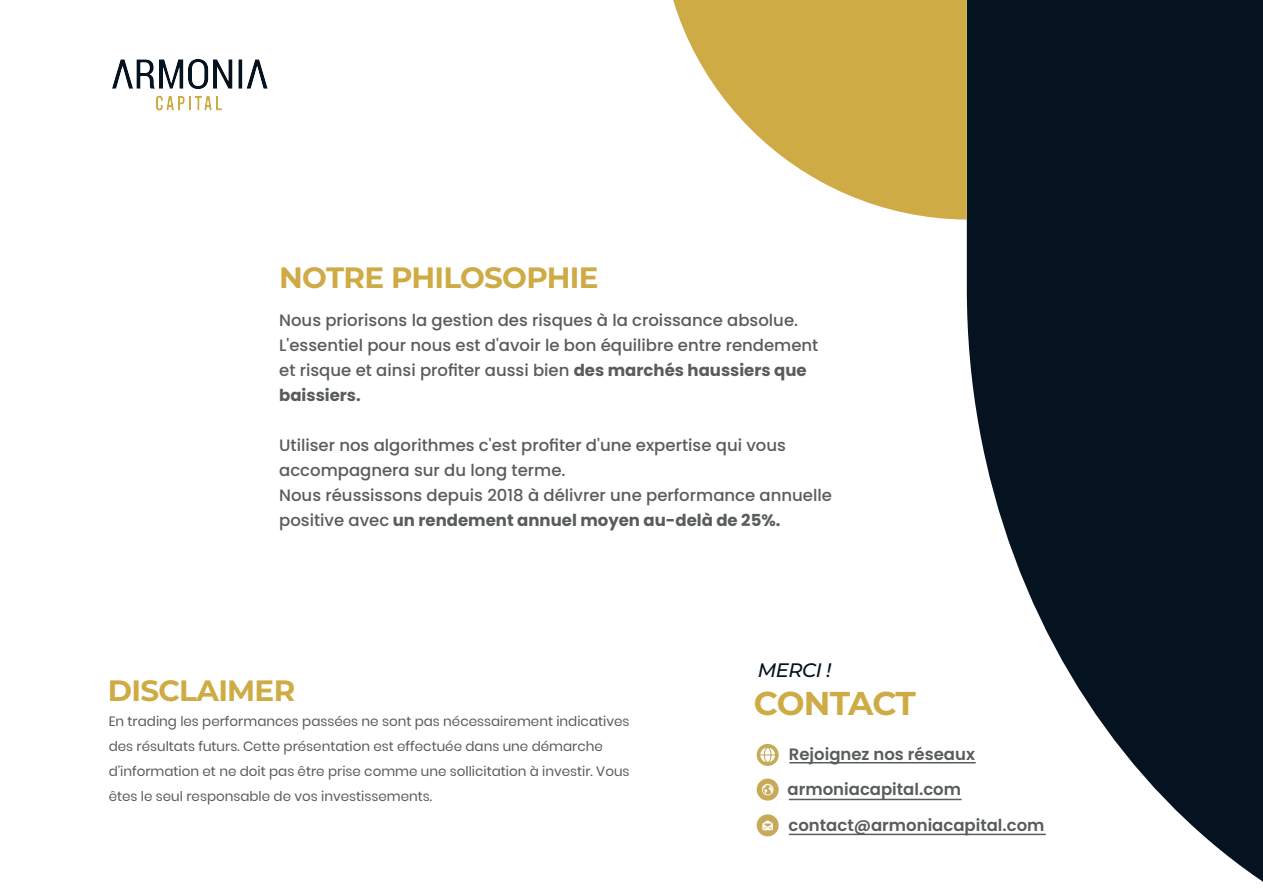
<style>
.page{position:relative;width:1263px;height:893px;background:#fff}
.page>*{position:absolute;margin:0;border:0;box-sizing:border-box;transform-origin:0 0}
.t1{font:700 33px "Montserrat";letter-spacing:-.035em;color:#ceab44}
.t2{font:700 29.4px "Montserrat";letter-spacing:-.025em;color:#ceab44}
.t3{font:italic 500 19.5px "Montserrat";letter-spacing:-.025em;color:#05121f}
.t4{font:500 16.5px/24.9px "Poppins";color:#585c5b}
.t5{font:600 16.5px "Poppins";color:#585c5b}
.t6{font:13.5px/24.9px "Poppins";color:#585c5b}
.s1{font-weight:700}
</style>
<div class="page">
<svg style="left:967px;top:0;width:296px;height:882px;fill:#05121f"></svg>
<svg style="left:673px;top:0;width:294px;height:220px;fill:#ceab44"></svg>
<svg style="left:757px;top:778px;width:22px;height:23px"></svg>
<svg style="left:757px;top:814px;width:22px;height:23px"></svg>
<hr style="left:789px;top:799px;width:172px;height:1px;background:#585c5b">
<hr style="left:789px;top:834px;width:257px;height:1px;background:#585c5b">
<div style="left:757px;top:744px;width:22px;height:22px;background:#c7aa57;border-radius:50%"></div>
<svg style="left:760px;top:748px;width:15px;height:14px"></svg>
<img style="left:112px;top:59px;width:156px;height:52px">
<hr style="left:789px;top:762px;width:187px;height:1px;background:#585c5b">
<h2 class="t2" style="left:279px;top:256px;width:321px">NOTRE PHILOSOPHIE</h2>
<p class="t4" style="left:279px;top:308px;width:541px">Nous priorisons la gestion des risques à la croissance absolue.<br>L'essentiel pour nous est d'avoir le bon équilibre entre rendement et risque et ainsi profiter aussi bien <span class="s1">des marchés haussiers que baissiers.</span></p>
<p class="t4" style="left:279px;top:433px;width:554px">Utiliser nos algorithmes c'est profiter d'une expertise qui vous accompagnera sur du long terme.<br>Nous réussissons depuis 2018 à délivrer une performance annuelle positive avec <span class="s1">un rendement annuel moyen au-delà de 25%.</span></p>
<h2 class="t2" style="left:108px;top:669px;width:189px">DISCLAIMER</h2>
<p class="t6" style="left:109px;top:709px;width:522px">En trading les performances passées ne sont pas nécessairement indicatives des résultats futurs. Cette présentation est effectuée dans une démarche d’information et ne doit pas être prise comme une sollicitation à investir. Vous êtes le seul responsable de vos investissements.</p>
<p class="t3" style="left:758px;top:657px;width:75px">MERCI !</p>
<h1 class="t1" style="left:754px;top:680px;width:163px">CONTACT</h1>
<p class="t5" style="left:789px;top:745px;width:188px">Rejoignez nos réseaux</p>
<p class="t5" style="left:788px;top:780px;width:175px">armoniacapital.com</p>
<p class="t5" style="left:788px;top:816px;width:258px">contact@armoniacapital.com</p>
</div>
